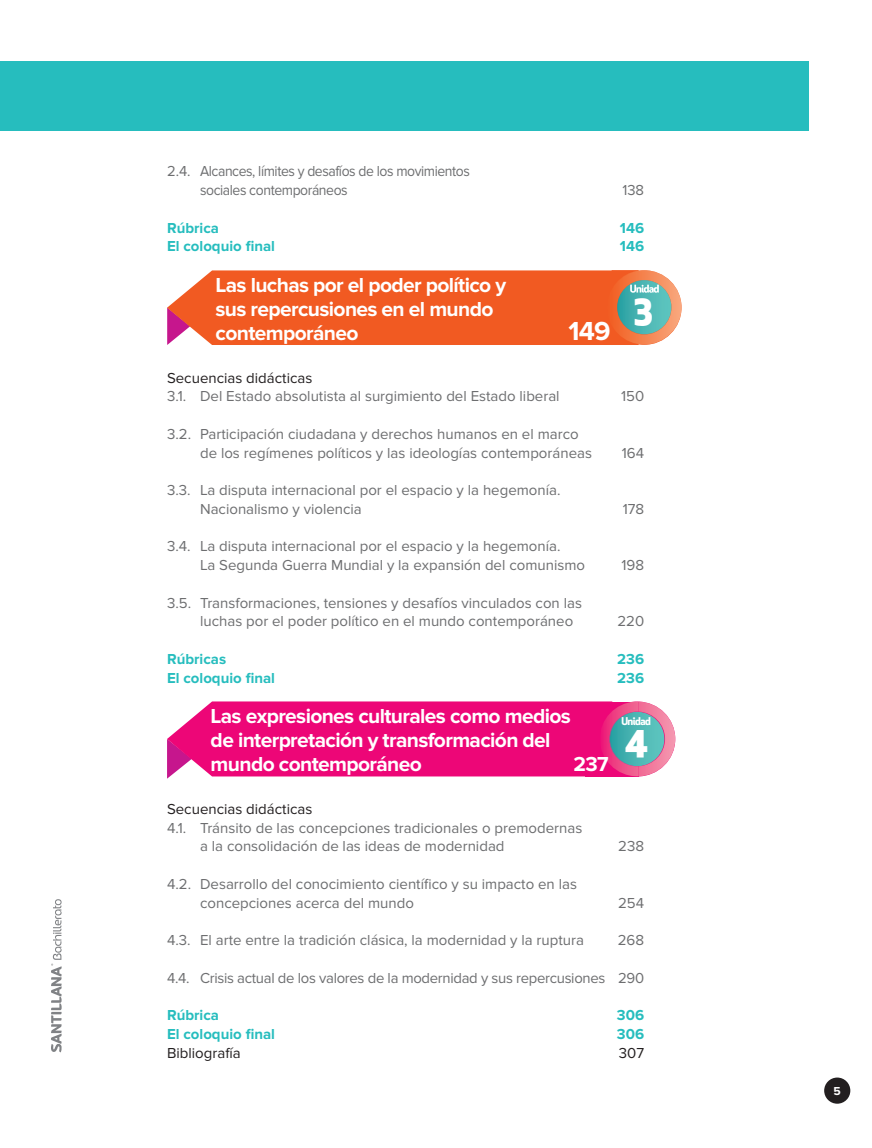
<style>
.page{position:relative;width:872px;height:1148px;background:#fff}
.page>*{position:absolute;margin:0;border:0;box-sizing:border-box;transform-origin:0 0}
.t1{font:800 36px "Apex New";color:#fff}
.t2{font:800 35.55px "Apex New";color:#fff}
.t3{font:700 27px "Proxima Nova";color:#fff}
.t4{font:700 21px/24px "Proxima Nova";letter-spacing:-.03em;color:#fff}
.t5{font:15px/18.8px "Proxima Nova";color:#6d6e70}
.t6{font:700 15px "Proxima Nova";color:#26bdbe}
.t7{font:15px/18.8px "Proxima Nova";letter-spacing:-.03em;color:#6d6e70}
.t8{font:15px "Proxima Nova";letter-spacing:-.02em;color:#6d6e70}
.t9{font:15px "Proxima Nova";color:#231f20}
.t10{font:700 12px "Proxima Nova";color:#fff}
.t11{font:700 10.5px "Apex New";letter-spacing:-.05em;color:#fff}
</style>
<div class="page">
<div style="left:0;top:62px;width:808px;height:69px;background:#26bdbe"></div>
<svg style="left:167px;top:270px;width:514px;height:75px;background:#e7693a"></svg>
<svg style="left:167px;top:701px;width:508px;height:78px;background:#e92586"></svg>
<img style="left:609px;top:713px;width:28px;height:53px">
<svg style="left:51px;top:899px;width:11px;height:153px"></svg>
<div style="left:824px;top:1078px;width:26px;height:26px;background:#231f20;border-radius:50%"></div>
<p class="t7" style="left:200px;top:163px;width:271px;text-indent:-33px">2.4. Alcances, límites y desafíos de los movimientos sociales contemporáneos</p>
<p class="t5" style="left:622px;top:182px;width:23px">138</p>
<p class="t6" style="left:167px;top:223px;width:53px">Rúbrica</p>
<p class="t6" style="left:620px;top:223px;width:26px">146</p>
<p class="t6" style="left:167px;top:241px;width:109px">El coloquio final</p>
<p class="t6" style="left:620px;top:241px;width:26px">146</p>
<h3 class="t4" style="left:215px;top:275px;width:292px">Las luchas por el poder político y sus repercusiones en el mundo contemporáneo</h3>
<h3 class="t3" style="left:568px;top:322px;width:44px">149</h3>
<h2 class="t2" style="left:634px;top:287px;width:21px">3</h2>
<p class="t9" style="left:167px;top:373px;width:147px">Secuencias didácticas</p>
<p class="t5" style="left:167px;top:388px;width:394px">3.1. Del Estado absolutista al surgimiento del Estado liberal</p>
<p class="t5" style="left:621px;top:388px;width:25px">150</p>
<p class="t5" style="left:200px;top:426px;width:393px;text-indent:-33px">3.2. Participación ciudadana y derechos humanos en el marco de los regímenes políticos y las ideologías contemporáneas</p>
<p class="t5" style="left:622px;top:445px;width:24px">164</p>
<p class="t5" style="left:200px;top:482px;width:362px;text-indent:-33px">3.3. La disputa internacional por el espacio y la hegemonía.<br>Nacionalismo y violencia</p>
<p class="t5" style="left:200px;top:538px;width:386px;text-indent:-33px">3.4. La disputa internacional por el espacio y la hegemonía.<br>La Segunda Guerra Mundial y la expansión del comunismo</p>
<p class="t5" style="left:200px;top:595px;width:383px;text-indent:-33px">3.5. Transformaciones, tensiones y desafíos vinculados con las luchas por el poder político en el mundo contemporáneo</p>
<p class="t5" style="left:622px;top:501px;width:23px">178</p>
<p class="t5" style="left:621px;top:557px;width:24px">198</p>
<p class="t5" style="left:617px;top:613px;width:28px">220</p>
<p class="t6" style="left:167px;top:654px;width:61px">Rúbricas</p>
<p class="t6" style="left:617px;top:654px;width:28px">236</p>
<p class="t6" style="left:167px;top:673px;width:109px">El coloquio final</p>
<p class="t6" style="left:617px;top:673px;width:28px">236</p>
<h3 class="t4" style="left:211px;top:706px;width:362px">Las expresiones culturales como medios</h3>
<p class="t11" style="left:621px;top:717px;width:31px">Unidad</p>
<h3 class="t4" style="left:211px;top:730px;width:341px">de interpretación y transformación del mundo contemporáneo</h3>
<h1 class="t1" style="left:625px;top:719px;width:24px">4</h1>
<h3 class="t4" style="left:573px;top:754px;width:37px">237</h3>
<p class="t9" style="left:167px;top:804px;width:147px">Secuencias didácticas</p>
<p class="t5" style="left:200px;top:820px;width:384px;text-indent:-33px">4.1. Tránsito de las concepciones tradicionales o premodernas a la consolidación de las ideas de modernidad</p>
<p class="t5" style="left:200px;top:876px;width:378px;text-indent:-33px">4.2. Desarrollo del conocimiento científico y su impacto en las concepciones acerca del mundo</p>
<p class="t5" style="left:618px;top:838px;width:27px">238</p>
<p class="t5" style="left:618px;top:895px;width:28px">254</p>
<p class="t5" style="left:167px;top:932px;width:418px">4.3. El arte entre la tradición clásica, la modernidad y la ruptura</p>
<p class="t5" style="left:618px;top:932px;width:28px">268</p>
<p class="t8" style="left:167px;top:973px;width:478px">4.4. Crisis actual de los valores de la modernidad y sus repercusiones 290</p>
<p class="t6" style="left:167px;top:1010px;width:53px">Rúbrica</p>
<p class="t6" style="left:617px;top:1010px;width:29px">306</p>
<p class="t6" style="left:167px;top:1029px;width:109px">El coloquio final</p>
<p class="t6" style="left:617px;top:1029px;width:29px">306</p>
<p class="t9" style="left:167px;top:1048px;width:75px">Bibliografía</p>
<p class="t9" style="left:619px;top:1048px;width:27px">307</p>
<p class="t10" style="left:833px;top:1087px;width:9px">5</p>
</div>
